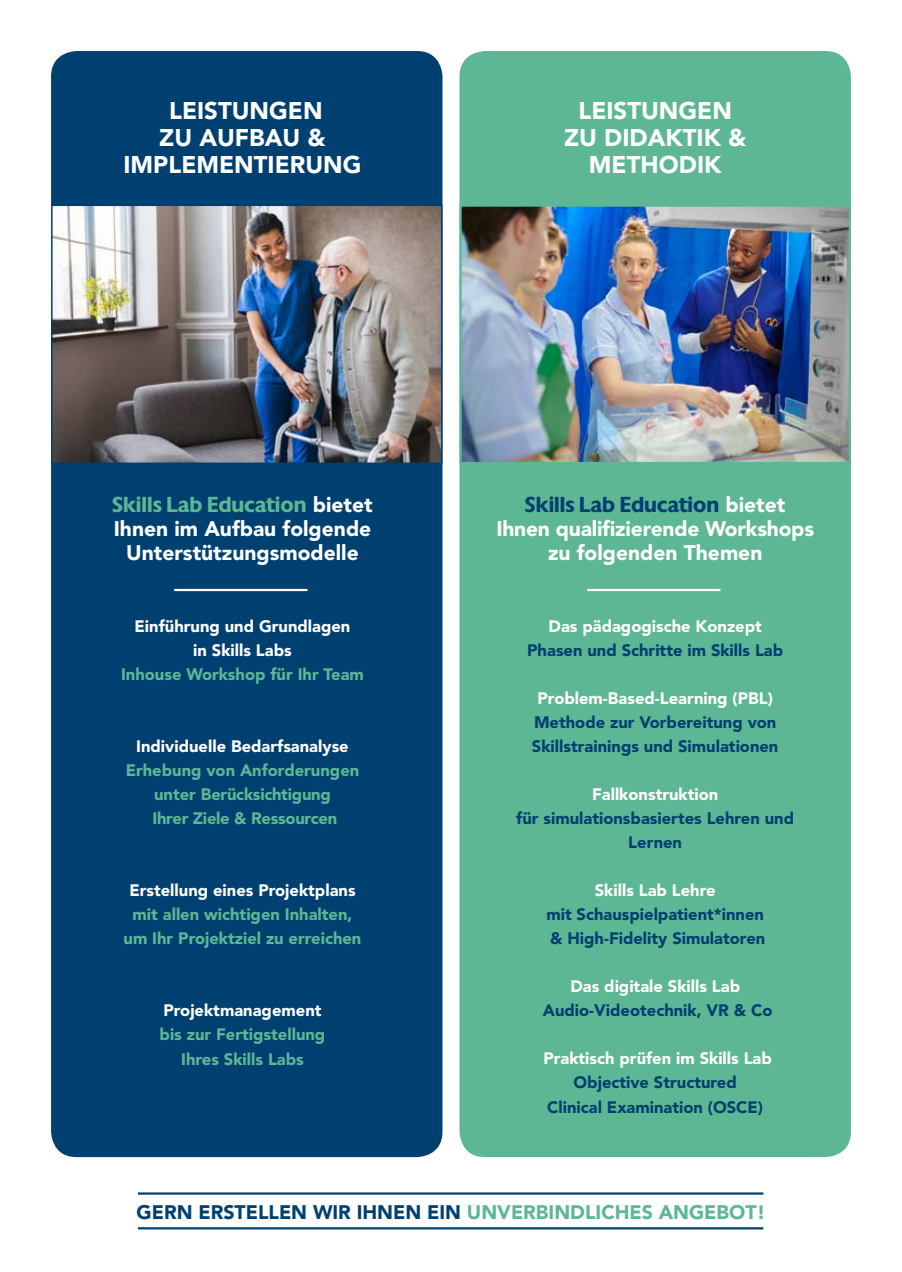
<style>
.page{position:relative;width:902px;height:1272px;background:#fff}
.page>*{position:absolute;margin:0;border:0;box-sizing:border-box;transform-origin:0 0}
.t1{font:900 24px/27px "Avenir";color:#fff}
.t2{font:900 21px/24px "Avenir";color:#fff;text-align:center}
.t3{font:600 21px "Chantilly";color:#004071}
.t4{font:600 21px "Chantilly";color:#5db794}
.t5{font:900 19.5px "Avenir";color:#004071}
.t6{font:900 19.5px "Avenir";color:#5db794}
.t7{font:900 16.5px/24px "Avenir";color:#004071}
.t8{font:900 16.5px/24px "Avenir";color:#fff;text-align:center}
.t9{font:900 16.5px/24px "Avenir";color:#5db794;text-align:center}
.s1{font-family:"Avenir";font-weight:900;color:#fff}
</style>
<div class="page">
<div style="left:459px;top:51px;width:391px;height:1106px;background:#5db794;border-radius:26px"></div>
<div style="left:51px;top:51px;width:391px;height:1106px;background:#004071;border-radius:26px"></div>
<hr style="left:587px;top:589px;width:133px;height:2px;background:#fff">
<hr style="left:174px;top:589px;width:133px;height:2px;background:#fff">
<img style="left:462px;top:207px;width:385px;height:254px">
<div style="left:459px;top:204px;width:391px;height:260px;border:2px solid #5db794"></div>
<img style="left:54px;top:207px;width:385px;height:254px">
<div style="left:51px;top:204px;width:391px;height:260px;border:2px solid #004071"></div>
<hr style="left:138px;top:1192px;width:625px;height:2px;background:#004071">
<hr style="left:138px;top:1227px;width:625px;height:2px;background:#004071">
<h1 class="t1" style="left:159px;top:97px;width:109px;text-indent:72px">ungen zu Aufba</h1>
<h1 class="t1" style="left:169px;top:97px;width:26px">Leist</h1>
<h1 class="t1" style="left:282px;top:124px;width:45px">u &amp;</h1>
<h1 class="t1" style="left:123px;top:151px;width:24px">Implementier</h1>
<h1 class="t1" style="left:305px;top:151px;width:37px">ung</h1>
<h1 class="t1" style="left:578px;top:97px;width:26px">Leist</h1>
<h1 class="t1" style="left:641px;top:97px;width:37px">ungen</h1>
<h1 class="t1" style="left:564px;top:124px;width:74px">zu Didaktik</h1>
<h1 class="t1" style="left:728px;top:124px;width:20px">&amp;</h1>
<h1 class="t1" style="left:589px;top:151px;width:40px">Methodik</h1>
<p class="t4" style="left:112px;top:491px;width:262px">Skills Lab Education <span class="s1">bietet</span></p>
<p class="t2" style="left:114px;top:516px;width:259px">Ihnen im Aufbau folgende<br>Unterstützungsmodelle</p>
<p class="t8" style="left:134px;top:614px;width:217px">Einführung und Grundlagen in Skills Labs</p>
<p class="t9" style="left:121px;top:662px;width:244px">Inhouse Workshop für Ihr Team</p>
<p class="t8" style="left:136px;top:734px;width:214px">Individuelle Bedarfsanalyse</p>
<p class="t9" style="left:126px;top:758px;width:235px">Erhebung von Anforderungen unter Berücksichtigung<br>Ihrer Ziele &amp; Ressourcen</p>
<p class="t8" style="left:129px;top:878px;width:228px">Erstellung eines Projektplans</p>
<p class="t9" style="left:123px;top:902px;width:239px">mit allen wichtigen Inhalten, um Ihr Projektziel zu erreichen</p>
<p class="t8" style="left:163px;top:998px;width:159px">Projektmanagement</p>
<p class="t9" style="left:160px;top:1022px;width:167px">bis zur Fertigstellung<br>Ihres Skills Labs</p>
<p class="t3" style="left:525px;top:491px;width:262px">Skills Lab Education <span class="s1">bietet</span></p>
<p class="t2" style="left:496px;top:516px;width:319px">Ihnen qualifizierende Workshops zu folgenden Themen</p>
<p class="t8" style="left:548px;top:614px;width:215px">Das pädagogische Konzept</p>
<p class="t7" style="left:527px;top:638px;width:257px">Phasen und Schritte im Skills Lab</p>
<p class="t8" style="left:537px;top:686px;width:237px">Problem-Based-Learning (PBL)</p>
<p class="t7" style="left:532px;top:710px;width:248px">Methode zur Vorbereitung von<br>Skillstrainings und Simulationen</p>
<p class="t8" style="left:592px;top:782px;width:128px">Fallkonstruktion</p>
<p class="t7" style="left:516px;top:806px;width:279px;text-align:center">für simulationsbasiertes Lehren und<br>Lernen</p>
<p class="t8" style="left:594px;top:878px;width:122px">Skills Lab Lehre</p>
<p class="t7" style="left:546px;top:902px;width:220px">mit Schauspielpatient*innen &amp; High-Fidelity Simulatoren</p>
<p class="t8" style="left:570px;top:974px;width:171px">Das digitale Skills Lab</p>
<p class="t7" style="left:542px;top:998px;width:231px">Audio-Videotechnik, VR &amp; Co</p>
<p class="t8" style="left:543px;top:1046px;width:230px">Praktisch prüfen im Skills Lab</p>
<p class="t7" style="left:547px;top:1070px;width:217px;text-align:center">Objective Structured<br>Clinical Examination (OSCE)</p>
<p class="t5" style="left:137px;top:1200px;width:29px">Gern</p>
<p class="t5" style="left:198px;top:1200px;width:13px">erstellen</p>
<p class="t5" style="left:313px;top:1200px;width:14px">wir</p>
<p class="t5" style="left:356px;top:1200px;width:21px">Ihnen</p>
<p class="t5" style="left:427px;top:1200px;width:12px">ein</p>
<p class="t6" style="left:467px;top:1200px;width:28px">unverbindliches</p>
<p class="t6" style="left:658px;top:1200px;width:30px">Angebot</p>
<p class="t6" style="left:756px;top:1200px;width:10px">!</p>
</div>
